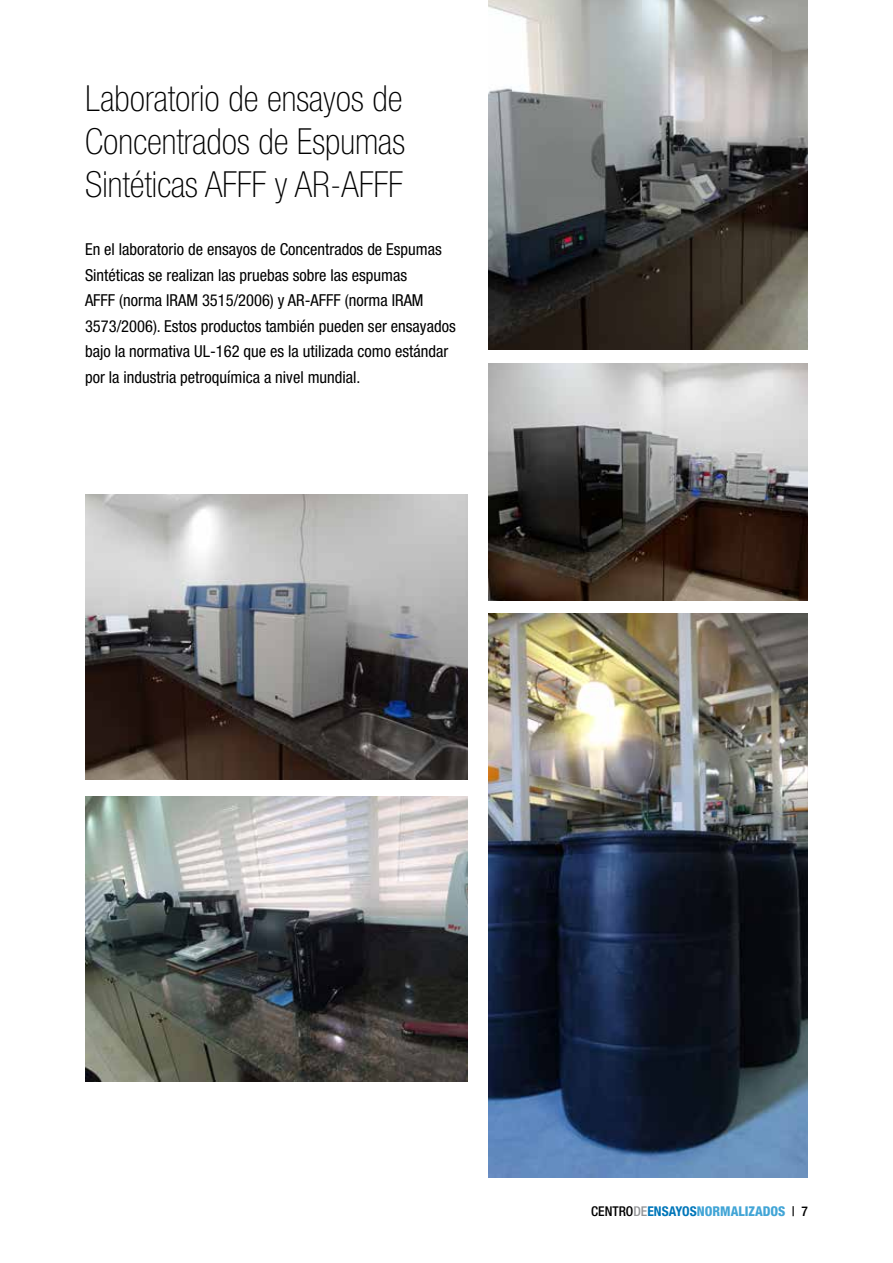
<style>
.page{position:relative;width:893px;height:1263px;background:#fff}
.page>*{position:absolute;margin:0;border:0;box-sizing:border-box;transform-origin:0 0}
.t1{font:100 condensed 36px/43.2px "Helvetica Neue LT Std";color:#000;text-align:justify}
.t2{font:condensed 16.5px/25.5px "Helvetica Neue LT Std";color:#000}
.t3{font:800 condensed 13.5px "Helvetica Neue LT Std";color:#42a5d6}
.s1{font-weight:500;color:#000}
.s2{font-weight:500;color:#939598}
.s3{font-weight:700;color:#0076b9}
</style>
<div class="page">
<img style="left:488px;top:0;width:319px;height:349px">
<img style="left:488px;top:363px;width:319px;height:238px">
<img style="left:488px;top:614px;width:320px;height:564px">
<img style="left:85px;top:494px;width:383px;height:286px">
<img style="left:85px;top:796px;width:383px;height:286px">
<h1 class="t1" style="left:85px;top:76px;width:321px">Laboratorio de ensayos de Concentrados de Espumas Sintéticas AFFF y AR-AFFF</h1>
<p class="t2" style="left:85px;top:237px;width:372px">En el laboratorio de ensayos de Concentrados de Espumas Sintéticas se realizan las pruebas sobre las espumas<br>AFFF (norma IRAM 3515/2006) y AR-AFFF (norma IRAM 3573/2006). Estos productos también pueden ser ensayados bajo la normativa UL-162 que es la utilizada como estándar por la industria petroquímica a nivel mundial.</p>
<p class="t3" style="left:591px;top:1203px;width:218px"><span class="s1">CENTRO</span><span class="s2">DE</span><span class="s3">ENSAYOS</span>NORMALIZADOS <span class="s1">| 7</span></p>
</div>
